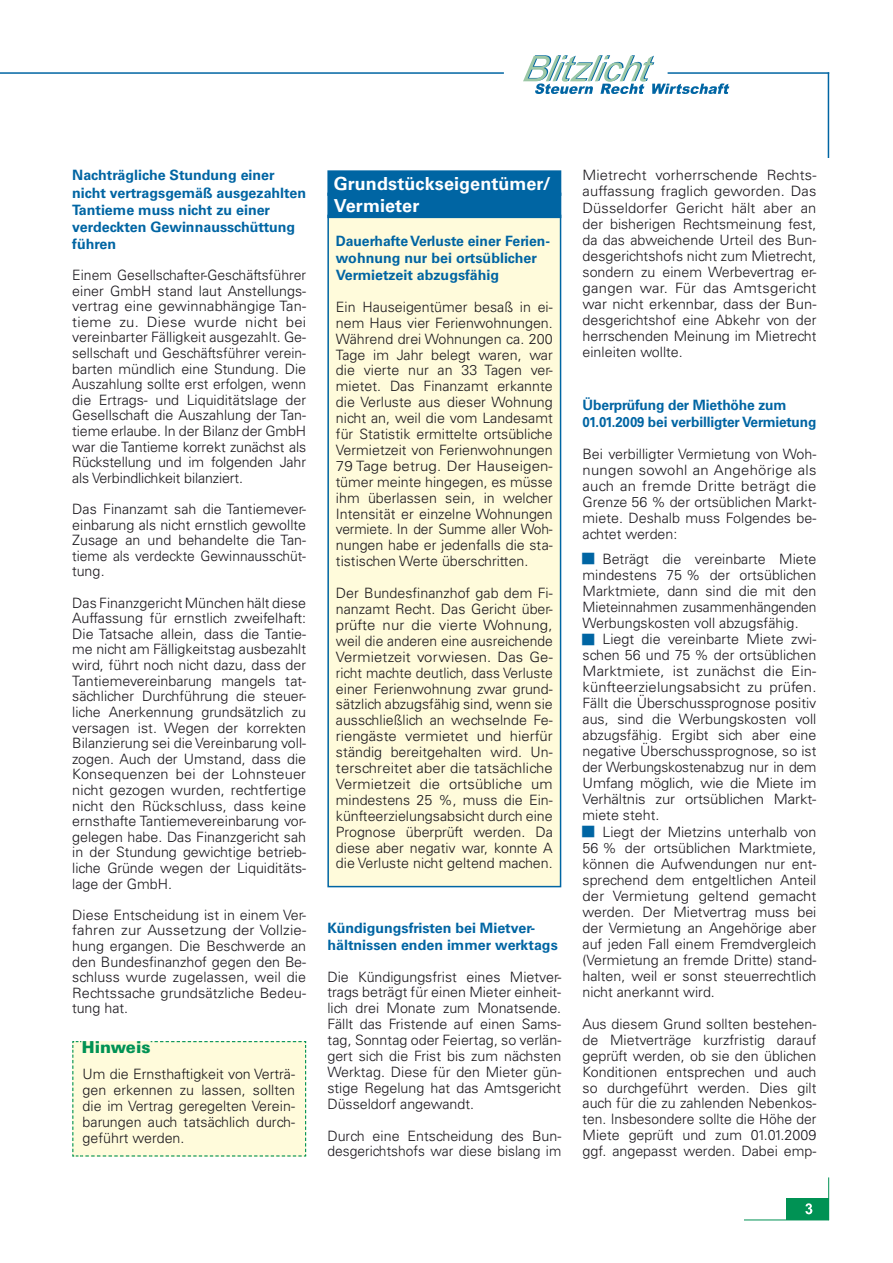
<style>
.page{position:relative;width:893px;height:1263px;background:#fff}
.page>*{position:absolute;margin:0;border:0;box-sizing:border-box;transform-origin:0 0}
.t1{font:18px/22.4px "Univers LT Std Bold OV NVKZIC";letter-spacing:.005em;color:#fff}
.t2{font:16.5px "Univers LT Std Black OV QVKZIC";color:#009254}
.t3{font:14.25px/15.9px "Univers LT Std Light OV OVKZIC";color:#1a171c;text-align:justify}
.t4{font:14.25px/17.1px "Univers LT Std Bold OV NVKZIC";color:#0065a3}
.s1{font-family:"Arial MT OV SUKZIC";font-size:18.9px;color:#0065a3}
</style>
<div class="page">
<div style="left:786px;top:1199px;width:43px;height:21px;background:#009254"></div>
<svg style="left:805px;top:1203px;width:7px;height:11px"></svg>
<hr style="left:744px;top:1219px;width:85px;height:1px;background:#009254">
<hr style="left:828px;top:1177px;width:1px;height:43px;background:#009254">
<hr style="left:0;top:72px;width:504px;height:2px;background:#0065a3">
<hr style="left:668px;top:72px;width:161px;height:2px;background:#0065a3">
<hr style="left:828px;top:72px;width:1px;height:86px;background:#0065a3">
<svg style="left:523px;top:55px;width:206px;height:39px"></svg>
<div style="left:328px;top:215px;width:233px;height:671px;background:#fffbdb"></div>
<div style="left:327px;top:215px;width:234px;height:672px;border:2px solid #0065a3"></div>
<div style="left:72px;top:1041px;width:235px;height:116px;background:#fffbdb"></div>
<div style="left:327px;top:170px;width:234px;height:26px;background:#0065a3"></div>
<div style="left:327px;top:193px;width:234px;height:25px;background:#0065a3"></div>
<p class="t4" style="left:72px;top:167px;width:235px">Nachträgliche Stundung einer nicht vertragsgemäß ausgezahlten<br>Tantieme muss nicht zu einer verdeckten Gewinnausschüttung führen</p>
<p class="t3" style="left:72px;top:267px;width:235px">Einem Gesellschafter-Geschäftsführer einer GmbH stand laut Anstellungs&shy;vertrag eine gewinnabhängige Tan&shy;tieme zu. Diese wurde nicht bei vereinbarter Fälligkeit ausgezahlt. Ge&shy;sellschaft und Geschäftsführer verein&shy;barten mündlich eine Stundung. Die Auszahlung sollte erst erfolgen, wenn die Ertrags- und Liquiditätslage der Gesellschaft die Auszahlung der Tan&shy;tieme erlaube. In der Bilanz der GmbH war die Tantieme korrekt zunächst als Rückstellung und im folgenden Jahr als Verbindlichkeit bilanziert.</p>
<p class="t3" style="left:72px;top:501px;width:235px">Das Finanzamt sah die Tantiemever&shy;einbarung als nicht ernstlich gewollte Zusage an und behandelte die Tan&shy;tieme als verdeckte Gewinnausschüt&shy;tung.</p>
<p class="t3" style="left:72px;top:595px;width:235px">Das Finanzgericht München hält diese Auffassung für ernstlich zweifelhaft:<br>Die Tatsache allein, dass die Tantie&shy;me nicht am Fälligkeitstag ausbezahlt wird, führt noch nicht dazu, dass der Tantiemevereinbarung mangels tat&shy;sächlicher Durchführung die steuer&shy;liche Anerkennung grundsätzlich zu versagen ist. Wegen der korrekten Bilanzierung sei die Vereinbarung voll&shy;zogen. Auch der Umstand, dass die Konsequenzen bei der Lohnsteuer nicht gezogen wurden, rechtfertige nicht den Rückschluss, dass keine ernsthafte Tantiemevereinbarung vor&shy;gelegen habe. Das Finanzgericht sah in der Stundung gewichtige betrieb&shy;liche Gründe wegen der Liquiditäts&shy;lage der GmbH.</p>
<p class="t3" style="left:72px;top:907px;width:235px">Diese Entscheidung ist in einem Ver&shy;fahren zur Aussetzung der Vollzie&shy;hung ergangen. Die Beschwerde an den Bundesfinanzhof gegen den Be&shy;schluss wurde zugelassen, weil die Rechtssache grundsätzliche Bedeu&shy;tung hat.</p>
<p class="t2" style="left:82px;top:1037px;width:70px">Hinweis</p>
<p class="t3" style="left:83px;top:1066px;width:214px">Um die Ernsthaftigkeit von Verträ&shy;gen erkennen zu lassen, sollten die im Vertrag geregelten Verein&shy;barungen auch tatsächlich durch&shy;geführt werden.</p>
<p class="t1" style="left:334px;top:172px;width:219px">Grundstückseigentümer/<br>Vermieter</p>
<p class="t4" style="left:336px;top:232px;width:216px">Dauerhafte Verluste einer Ferien&shy;wohnung nur bei ortsüblicher<br>Vermietzeit abzugsfähig</p>
<p class="t3" style="left:336px;top:299px;width:218px">Ein Hauseigentümer besaß in ei&shy;nem Haus vier Ferienwohnungen.<br>Während drei Wohnungen ca. 200<br>Tage im Jahr belegt waren, war die vierte nur an 33 Tagen ver&shy;mietet. Das Finanzamt erkannte die Verluste aus dieser Wohnung nicht an, weil die vom Landesamt für Statistik ermittelte ortsübliche Vermietzeit von Ferienwohnungen 79 Tage betrug. Der Hauseigen&shy;tümer meinte hingegen, es müsse ihm überlassen sein, in welcher Intensität er einzelne Wohnungen vermiete. In der Summe aller Woh&shy;nungen habe er jedenfalls die sta&shy;tistischen Werte überschritten.</p>
<p class="t3" style="left:336px;top:585px;width:218px">Der Bundesfinanzhof gab dem Fi&shy;nanzamt Recht. Das Gericht über&shy;prüfte nur die vierte Wohnung, weil die anderen eine ausreichende Vermietzeit vorwiesen. Das Ge&shy;richt machte deutlich, dass Verluste einer Ferienwohnung zwar grund&shy;sätzlich abzugsfähig sind, wenn sie ausschließlich an wechselnde Fe&shy;riengäste vermietet und hierfür ständig bereitgehalten wird. Un&shy;terschreitet aber die tatsächliche Vermietzeit die ortsübliche um mindestens 25 %, muss die Ein&shy;künfteerzielungsabsicht durch eine Prognose überprüft werden. Da diese aber negativ war, konnte A die Verluste nicht geltend machen.</p>
<p class="t4" style="left:327px;top:919px;width:232px">Kündigungsfristen bei Mietver&shy;hältnissen enden immer werktags</p>
<p class="t3" style="left:327px;top:968px;width:235px">Die Kündigungsfrist eines Mietver&shy;trags beträgt für einen Mieter einheit&shy;lich drei Monate zum Monatsende.<br>Fällt das Fristende auf einen Sams&shy;tag, Sonntag oder Feiertag, so verlän&shy;gert sich die Frist bis zum nächsten Werktag. Diese für den Mieter gün&shy;stige Regelung hat das Amtsgericht Düsseldorf angewandt.</p>
<p class="t3" style="left:327px;top:1128px;width:235px">Durch eine Entscheidung des Bun&shy;desgerichtshofs war diese bislang im</p>
<p class="t3" style="left:583px;top:167px;width:235px">Mietrecht vorherrschende Rechts&shy;auffassung fraglich geworden. Das Düsseldorfer Gericht hält aber an der bisherigen Rechtsmeinung fest, da das abweichende Urteil des Bun&shy;desgerichtshofs nicht zum Mietrecht, sondern zu einem Werbevertrag er&shy;gangen war. Für das Amtsgericht war nicht erkennbar, dass der Bun&shy;desgerichtshof eine Abkehr von der herrschenden Meinung im Mietrecht einleiten wollte.</p>
<p class="t4" style="left:583px;top:396px;width:235px">Überprüfung der Miethöhe zum<br>01.01.2009 bei verbilligter Vermietung</p>
<p class="t3" style="left:583px;top:446px;width:235px">Bei verbilligter Vermietung von Woh&shy;nungen sowohl an Angehörige als auch an fremde Dritte beträgt die Grenze 56 % der ortsüblichen Markt&shy;miete. Deshalb muss Folgendes be&shy;achtet werden:</p>
<p class="t3" style="left:583px;top:550px;width:235px;text-align:left"><span class="s1">▀</span> Beträgt die vereinbarte Miete mindestens 75 % der ortsüblichen Marktmiete, dann sind die mit den Mieteinnahmen zusammenhängenden Werbungskosten voll abzugsfähig.<br><span class="s1">▀</span> Liegt die vereinbarte Miete zwi&shy;schen 56 und 75 % der ortsüblichen Marktmiete, ist zunächst die Ein&shy;künfteerzielungsabsicht zu prüfen.<br>Fällt die Überschussprognose positiv aus, sind die Werbungskosten voll abzugsfähig. Ergibt sich aber eine negative Überschussprognose, so ist der Werbungskostenabzug nur in dem Umfang möglich, wie die Miete im Verhältnis zur ortsüblichen Markt&shy;miete steht.<br><span class="s1">▀</span> Liegt der Mietzins unterhalb von 56 % der ortsüblichen Marktmiete, können die Aufwendungen nur ent&shy;sprechend dem entgeltlichen Anteil der Vermietung geltend gemacht werden. Der Mietvertrag muss bei der Vermietung an Angehörige aber auf jeden Fall einem Fremdvergleich (Vermietung an fremde Dritte) stand&shy;halten, weil er sonst steuerrechtlich nicht anerkannt wird.</p>
<p class="t3" style="left:583px;top:1016px;width:235px">Aus diesem Grund sollten bestehen&shy;de Mietverträge kurzfristig darauf geprüft werden, ob sie den üblichen Konditionen entsprechen und auch so durchgeführt werden. Dies gilt auch für die zu zahlenden Nebenkos&shy;ten. Insbesondere sollte die Höhe der Miete geprüft und zum 01.01.2009 ggf. angepasst werden. Dabei emp-</p>
</div>
